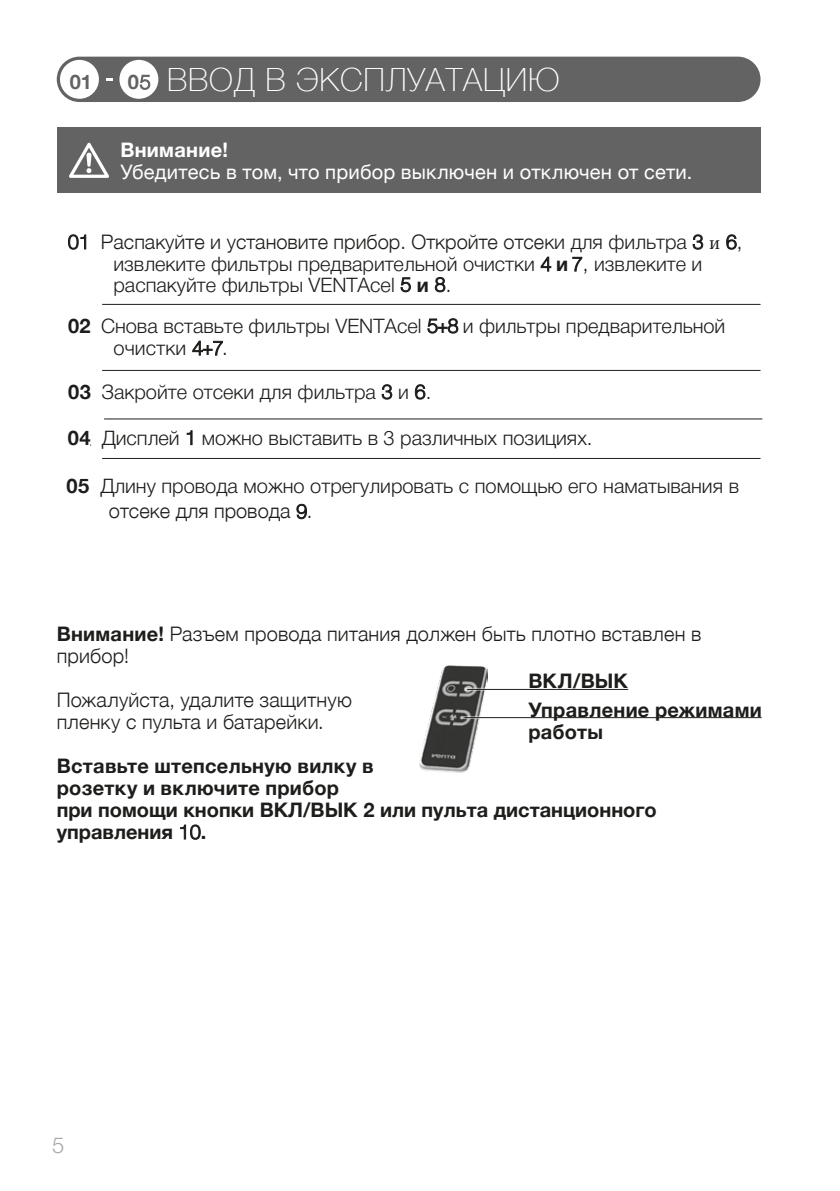
<style>
.page{position:relative;width:840px;height:1191px;background:#fff}
.page>*{position:absolute;margin:0;border:0;box-sizing:border-box;transform-origin:0 0}
.t1{font:100 32px "Helvetica Neue";letter-spacing:.025em;color:#fff}
.t2{font:300 22px "Helvetica Neue Cyr";color:#aaa}
.t3{font:300 20px/20.4px "Helvetica Neue Cyr";color:#1d1d1b}
.t4{font:300 20px/22px "Helvetica Neue";letter-spacing:.005em;color:#1d1d1b}
.t5{font:700 20px/22px "Helvetica Neue";letter-spacing:.01em;color:#1d1d1b}
.t6{font:20px "Helvetica Neue";letter-spacing:.01em;color:#fff}
.t7{font:700 20px "Helvetica Neue";letter-spacing:.015em;color:#fff}
.t8{font:700 20px "Helvetica Neue";color:#646363}
.s1{font-weight:700;font-size:20px;color:#646363}
.s2{font-family:"Helvetica Neue LT";font-weight:300;font-size:20px;color:#646363}
.s3{font-family:"Helvetica Neue LT"}
.s4{font-family:"Helvetica Neue Cyr"}
.s5{font-family:"Minion Pro";font-weight:400}
.s6{font-family:"Helvetica Neue";font-weight:700}
.s7{font-family:"Helvetica Neue"}
.s8{font-weight:700}
.s9{font-family:"Helvetica Neue Cyr";font-weight:300}
</style>
<div class="page">
<div style="left:57px;top:57px;width:703px;height:45px;background:#646363;border-radius:23px"></div>
<div style="left:60px;top:60px;width:39px;height:39px;background:#fff;border-radius:50%"></div>
<div style="left:119px;top:60px;width:39px;height:39px;background:#fff;border-radius:50%"></div>
<svg style="left:106px;top:78px;width:6px;height:2px"></svg>
<hr style="left:102px;top:304px;width:658px;height:1px;background:#1d1d1b">
<hr style="left:102px;top:370px;width:658px;height:1px;background:#1d1d1b">
<hr style="left:102px;top:458px;width:658px;height:1px;background:#1d1d1b">
<hr style="left:104px;top:418px;width:657px;height:1px;background:#1d1d1b">
<div style="left:57px;top:127px;width:703px;height:65px;background:#646363"></div>
<svg style="left:69px;top:142px;width:40px;height:36px"></svg>
<img style="left:420px;top:665px;width:67px;height:108px">
<hr style="left:464px;top:687px;width:178px;height:3px;background:#fff">
<hr style="left:467px;top:689px;width:161px;height:1px;background:#1d1d1b">
<hr style="left:460px;top:716px;width:301px;height:3px;background:#fff">
<hr style="left:464px;top:717px;width:297px;height:1px;background:#1d1d1b">
<p class="t8" style="left:70px;top:66px;width:24px">01</p>
<h1 class="t1" style="left:128px;top:55px;width:433px"><span class="s1">0</span><span class="s2">5</span> ВВОД В ЭКСПЛУАТАЦИЮ</h1>
<p class="t7" style="left:120px;top:134px;width:109px">Внимание!</p>
<p class="t6" style="left:120px;top:157px;width:573px">Убедитесь в том, что прибор выключен и отключен от сети.</p>
<p class="t4" style="left:68px;top:229px;width:676px"><span class="s3">01</span> Распакуйте и установите прибор<span class="s3">.</span> Откройте отсеки <span class="s4">для фильтра</span> <span class="s3">3</span> <span class="s5">и</span> <span class="s3">6,</span></p>
<p class="t3" style="left:113px;top:254px;width:590px">извлеките фильтры предварительной очистки <span class="s3">4</span> <span class="s6">и</span> <span class="s3">7</span><span class="s7">,</span> извлеките и распакуйте фильтры VENTAcel <span class="s3">5</span> <span class="s6">и</span> <span class="s3">8</span><span class="s7">.</span></p>
<p class="t3" style="left:113px;top:315px;width:613px;line-height:22.4px;text-indent:-45px"><span class="s6">02</span> Снова вставьте фильтры VENTAcel <span class="s3">5</span><span class="s6">+</span><span class="s3">8</span> и фильтры предварительной очистки <span class="s3">4</span><span class="s6">+</span><span class="s3">7</span><span class="s7">.</span></p>
<p class="t3" style="left:68px;top:382px;width:364px"><span class="s6">03</span> Закройте отсеки для фильтра <span class="s3">3</span> и <span class="s3">6</span>.</p>
<p class="t3" style="left:68px;top:427px;width:526px"><span class="s6">04</span> Дисплей 1 можно выставить в 3 различных позициях.</p>
<p class="t3" style="left:66px;top:475px;width:673px"><span class="s6">05</span> Длину провода можно отрегулировать с помощью его наматывания в</p>
<p class="t4" style="left:109px;top:499px;width:205px">отсеке для провода <span class="s3">9</span>.</p>
<p class="t4" style="left:57px;top:621px;width:645px"><span class="s8">Внимание!</span> Разъем провода питания должен быть плотно вставлен в прибор!</p>
<p class="t4" style="left:57px;top:687px;width:296px">Пожалуйста, удалите защитную пленку с пульта и батарейки.</p>
<p class="t5" style="left:57px;top:755px;width:601px">Вставьте штепсельную вилку в<br>розетку и включите прибор<br>при помощи кнопки ВКЛ/ВЫК 2 или пульта дистанционного управления <span class="s9">10</span>.</p>
<p class="t5" style="left:528px;top:670px;width:101px">ВКЛ/ВЫК</p>
<p class="t5" style="left:528px;top:699px;width:235px">Управление режимами работы</p>
<p class="t2" style="left:52px;top:1133px;width:14px">5</p>
</div>
